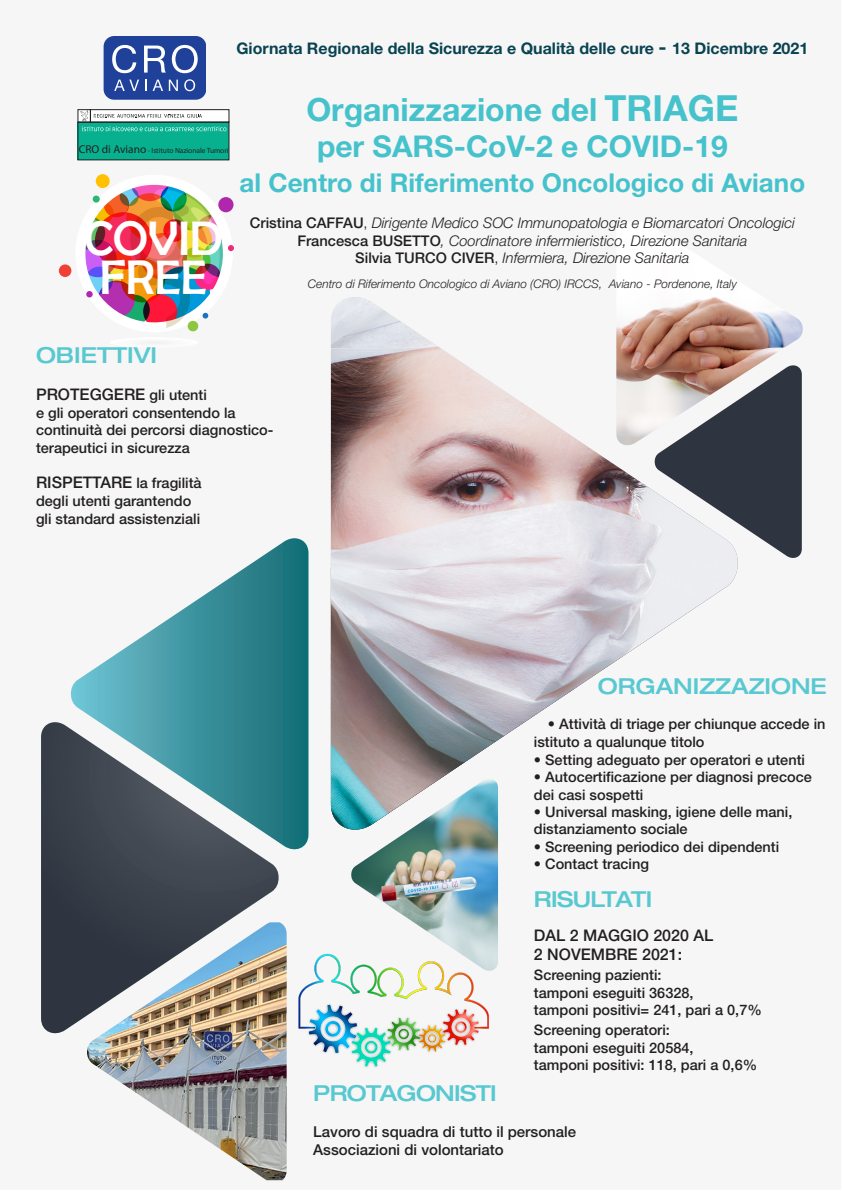
<style>
.page{position:relative;width:842px;height:1191px;background:#fff}
.page>*{position:absolute;margin:0;border:0;box-sizing:border-box;transform-origin:0 0}
.t1{font:48.7px/38.9px "Berlin Sans FB";color:#fff;text-align:center}
.t2{font:700 32px "Helvetica Neue LT Std";color:#46c2cc}
.t3{font:700 30px "Helvetica Neue LT Std";color:#46c2cc}
.t4{font:700 26px "Helvetica Neue LT Std";color:#46c2cc}
.t5{font:500 expanded 22px "Helvetica Neue LT Std";color:#58c8d1}
.t6{font:500 expanded 22px "Helvetica Neue LT Std";letter-spacing:-.03em;color:#58c8d1}
.t7{font:700 16px "Helvetica Neue LT Std";color:#094251}
.t8{font:500 16px/19.2px "Helvetica Neue LT Std";color:#231f20}
.t9{font:500 15px/18px "Helvetica Neue LT Std";color:#231f20}
.t10{font:italic 300 14.7px/17.7px "Helvetica Neue LT Std";color:#231f20;text-align:center}
.t11{font:500 14.5px/17.4px "Helvetica Neue LT Std";color:#231f20}
.t12{font:italic 300 11.9px "Helvetica Neue LT Std";color:#231f20}
.t13{font:7.5px "Decima WE";letter-spacing:-.01em;color:#231f20}
.s1{font-size:11.4px}
.s2{font-size:20px}
.s3{font-size:36px}
.s4{font-weight:500;font-style:normal}
.s5{font-style:normal}
.s6{font-size:14.5px}
.s7{font-size:16px}
</style>
<div class="page">
<img style="left:331px;top:297px;width:132px;height:66px">
<svg style="left:71px;top:538px;width:237px;height:312px"></svg>
<svg style="left:41px;top:722px;width:238px;height:312px;background:#516770"></svg>
<svg style="left:331px;top:363px;width:471px;height:473px"></svg>
<img style="left:87px;top:922px;width:200px;height:258px">
<img style="left:616px;top:297px;width:187px;height:150px">
<img style="left:351px;top:778px;width:147px;height:155px">
<div style="left:78px;top:122px;width:151px;height:38px;background:#07b190"></div>
<svg style="left:78px;top:109px;width:151px;height:22px"></svg>
<div style="left:78px;top:122px;width:151px;height:38px;border:1px solid #231f20"></div>
<svg style="left:104px;top:36px;width:102px;height:64px;background:#4460aa"></svg>
<img style="left:85px;top:175px;width:149px;height:169px">
<div style="left:93px;top:196px;width:7px;height:7px;background:#2bb673;border-radius:50%"></div>
<div style="left:59px;top:264px;width:12px;height:13px;background:#ef4136;border-radius:50%"></div>
<div style="left:96px;top:174px;width:14px;height:14px;background:#ffc100;border-radius:50%"></div>
<div style="left:188px;top:321px;width:10px;height:10px;background:#8dc63f;border-radius:50%"></div>
<img style="left:282px;top:933px;width:217px;height:152px">
<p class="t13" style="left:79px;top:146px;width:151px"><span class="s1">CRO di Aviano</span> - Istituto Nazionale Tumori</p>
<h1 class="t1" style="left:84px;top:219px;width:140px">COVID<br>FREE</h1>
<p class="t7" style="left:236px;top:39px;width:573px">Giornata Regionale della Sicurezza e Qualità delle cure <span class="s2">-</span> 13 Dicembre 2021</p>
<h2 class="t2" style="left:306px;top:90px;width:434px">Organizzazione del <span class="s3">triage</span></h2>
<h3 class="t3" style="left:317px;top:128px;width:412px">per SARS-CoV-2 e COVID-19</h3>
<h3 class="t4" style="left:240px;top:167px;width:567px">al Centro di Riferimento Oncologico di Aviano</h3>
<p class="t10" style="left:250px;top:213px;width:546px"><span class="s4">Cristina CAFFAU</span><span class="s5">,</span> Dirigente Medico SOC Immunopatologia e Biomarcatori Oncologici<br><span class="s4">Francesca BUSETTO</span>, Coordinatore infermieristico, Direzione Sanitaria<br><span class="s4">Silvia TURCO CIVER</span><span class="s5">,</span> Infermiera, Direzione Sanitaria</p>
<p class="t12" style="left:308px;top:276px;width:431px">Centro di Riferimento Oncologico di Aviano (CRO) IRCCS, Aviano - Pordenone, Italy</p>
<h3 class="t5" style="left:36px;top:342px;width:122px">OBIETTIVI</h3>
<p class="t8" style="left:36px;top:385px;width:172px">PROTEGGERE <span class="s6">gli utenti</span></p>
<p class="t11" style="left:36px;top:404px;width:239px">e gli operatori consentendo la continuità dei percorsi diagnostico&shy;terapeutici in sicurezza</p>
<p class="t11" style="left:36px;top:474px;width:167px;line-height:18px"><span class="s7">RISPETTARE</span> la fragilità degli utenti garantendo gli standard assistenziali</p>
<h3 class="t5" style="left:598px;top:672px;width:228px">ORGANIZZAZIONE</h3>
<p class="t11" style="left:534px;top:715px;width:293px;text-indent:14px">• Attività di triage per chiunque accede in istituto a qualunque titolo</p>
<p class="t11" style="left:534px;top:751px;width:273px">• Setting adeguato per operatori e utenti</p>
<p class="t11" style="left:534px;top:768px;width:279px">• Autocertificazione per diagnosi precoce dei casi sospetti</p>
<p class="t11" style="left:534px;top:803px;width:260px">• Universal masking, igiene delle mani, distanziamento sociale</p>
<p class="t11" style="left:534px;top:838px;width:247px">• Screening periodico dei dipendenti</p>
<p class="t11" style="left:534px;top:855px;width:116px">• Contact tracing</p>
<h3 class="t6" style="left:534px;top:885px;width:120px">RISULTATI</h3>
<p class="t8" style="left:534px;top:925px;width:181px">DAL 2 MAGGIO 2020 AL<br>2 NOVEMBRE 2021:</p>
<p class="t11" style="left:534px;top:966px;width:229px">Screening pazienti:<br>tamponi eseguiti 36328,<br>tamponi positivi= 241, pari a 0,7%</p>
<p class="t11" style="left:534px;top:1021px;width:225px">Screening operatori:<br>tamponi eseguiti 20584,<br>tamponi positivi: 118, pari a 0,6%</p>
<h3 class="t6" style="left:313px;top:1079px;width:185px">PROTAGONISTI</h3>
<p class="t9" style="left:313px;top:1122px;width:264px">Lavoro di squadra di tutto il personale<br>Associazioni di volontariato</p>
</div>
